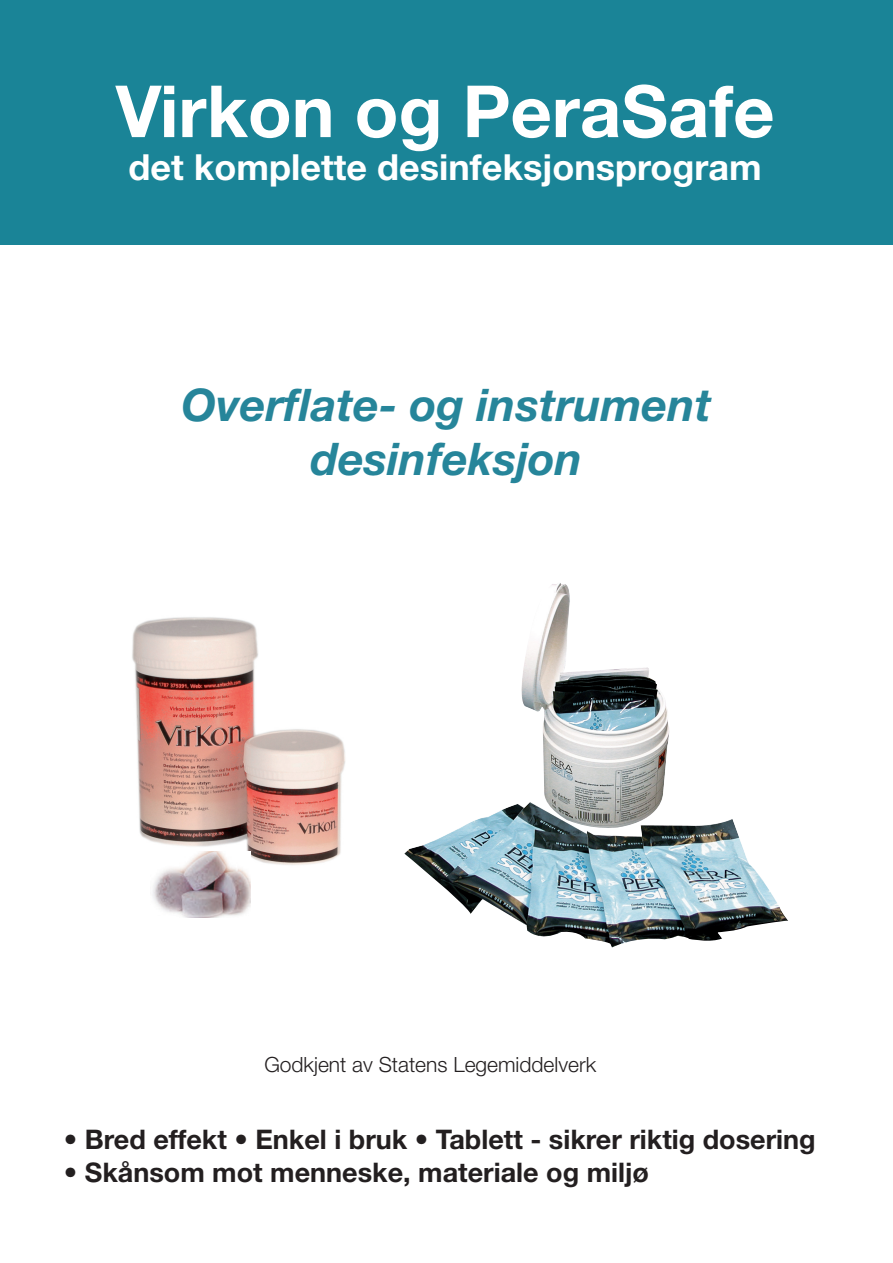
<style>
.page{position:relative;width:893px;height:1263px;background:#fff}
.page>*{position:absolute;margin:0;border:0;box-sizing:border-box;transform-origin:0 0}
.t1{font:700 72px "Helvetica Neue LT";color:#fff}
.t2{font:italic 700 45px/54px "Helvetica Neue LT";color:#26859a;text-align:center}
.t3{font:700 36px "Helvetica Neue LT";color:#fff}
.t4{font:700 27px "Helvetica Neue LT";color:#231f20}
.t5{font:300 21px "Helvetica Neue LT";color:#231f20}
</style>
<div class="page">
<div style="left:0;top:0;width:893px;height:244px;background:#1a8497"></div>
<img style="left:404px;top:583px;width:384px;height:364px">
<img style="left:132px;top:617px;width:213px;height:248px">
<img style="left:151px;top:852px;width:99px;height:65px">
<h1 class="t1" style="left:116px;top:67px;width:660px">Virkon og PeraSafe</h1>
<h3 class="t3" style="left:129px;top:145px;width:635px">det komplette desinfeksjonsprogram</h3>
<h2 class="t2" style="left:181px;top:377px;width:531px">Overflate- og instrument desinfeksjon</h2>
<p class="t5" style="left:264px;top:1051px;width:333px">Godkjent av Statens Legemiddelverk</p>
<p class="t4" style="left:64px;top:1123px;width:753px">• Bred effekt • Enkel i bruk • Tablett - sikrer riktig dosering</p>
<p class="t4" style="left:64px;top:1155px;width:587px">• Skånsom mot menneske, materiale og miljø</p>
</div>
